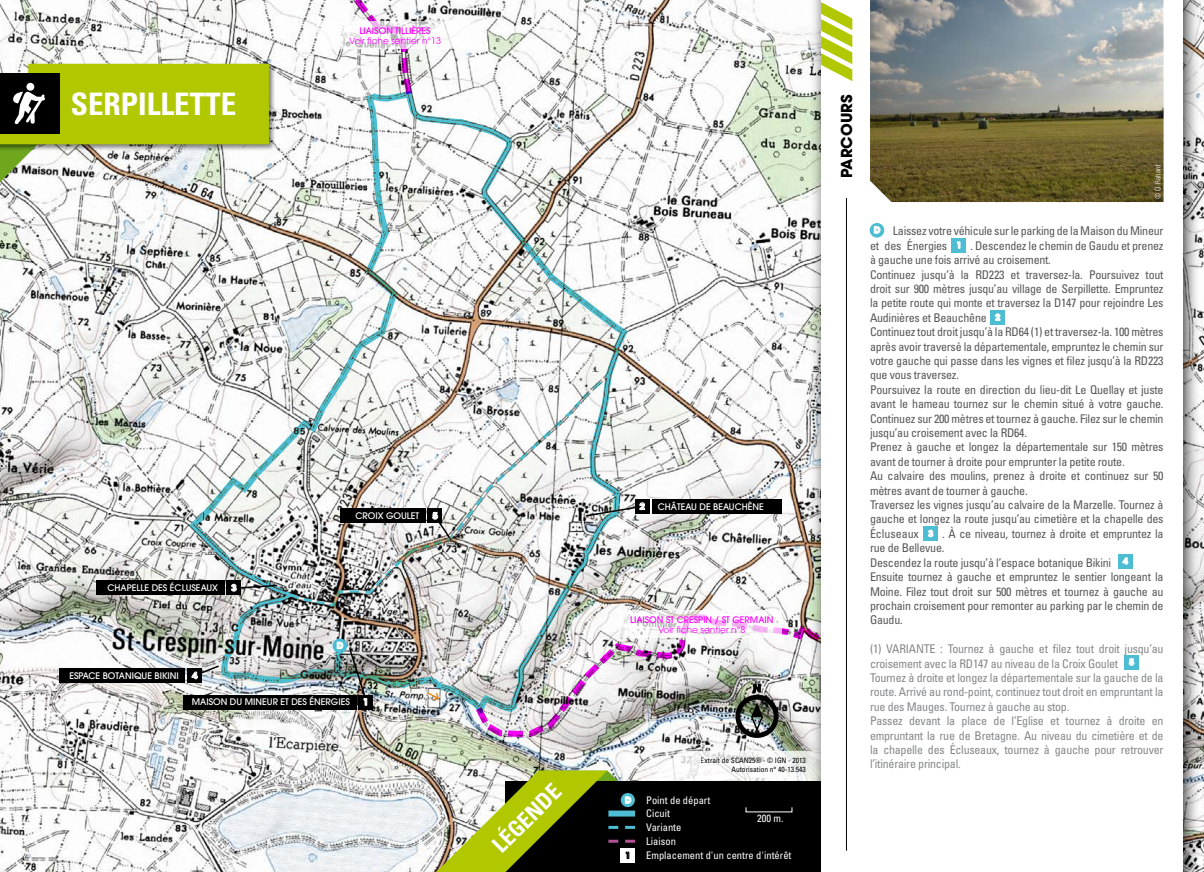
<style>
.page{position:relative;width:1204px;height:872px;background:#fff}
.page>*{position:absolute;margin:0;border:0;box-sizing:border-box;transform-origin:0 0}
.t1{font:700 condensed 30.9px "Univers LT";color:#fff}
.t2{font:700 condensed 22.5px "Univers LT";color:#fff}
.t3{font:700 15px "Avant Garde LT";color:#000}
.t4{font:condensed 12px/14.4px "Univers LT";letter-spacing:-.02em;color:#58585a}
.t5{font:condensed 12px/14.4px "Univers LT";letter-spacing:-.02em;color:#87888a}
.t6{font:condensed 10.5px/13.6px "Univers LT";color:#fff}
.t7{font:500 9px "Avant Garde LT";color:#fff}
.t8{font:500 9px "Avant Garde LT";color:#f0f}
.t9{font:9px "Avant Garde LT";color:#f0f}
.t10{font:700 9px "Avant Garde LT";color:#fff}
.t11{font:700 8.85px "Avant Garde LT";color:#fff}
.t12{font:700 8.7px "Avant Garde LT";color:#fff}
.t13{font:700 8.7px "Avant Garde LT";color:#000}
.t14{font:700 8.55px "Avant Garde LT";color:#fff}
.t15{font:condensed 7.5px/9px "Univers LT";color:#000;text-align:right}
.t16{font:300 condensed 7.5px "Univers LT";color:#fff}
</style>
<div class="page">
<img style="left:0;top:0;width:1203px;height:872px">
<svg style="left:187px;top:89px;width:442px;height:626px"></svg>
<svg style="left:288px;top:372px;width:323px;height:237px"></svg>
<div style="left:58px;top:668px;width:128px;height:16px;background:#000"></div>
<div style="left:650px;top:499px;width:132px;height:16px;background:#000"></div>
<div style="left:339px;top:508px;width:87px;height:17px;background:#000"></div>
<div style="left:95px;top:580px;width:130px;height:17px;background:#000"></div>
<div style="left:181px;top:694px;width:176px;height:17px;background:#000"></div>
<div style="left:187px;top:668px;width:15px;height:15px;background:#000"></div>
<svg style="left:192px;top:664px;width:28px;height:15px"></svg>
<div style="left:634px;top:499px;width:15px;height:15px;background:#000"></div>
<svg style="left:418px;top:376px;width:227px;height:176px"></svg>
<div style="left:226px;top:580px;width:15px;height:15px;background:#000"></div>
<div style="left:358px;top:695px;width:15px;height:14px;background:#000"></div>
<svg style="left:231px;top:584px;width:47px;height:7px"></svg>
<svg style="left:426px;top:692px;width:13px;height:8px"></svg>
<img style="left:474px;top:612px;width:335px;height:126px">
<svg style="left:347px;top:0;width:66px;height:96px"></svg>
<svg style="left:619px;top:610px;width:163px;height:28px"></svg>
<svg style="left:317px;top:21px;width:154px;height:28px"></svg>
<div style="left:735px;top:695px;width:43px;height:43px;border:5px solid #000;border-radius:50%"></div>
<svg style="left:750px;top:702px;width:13px;height:31px"></svg>
<svg style="left:752px;top:683px;width:9px;height:10px"></svg>
<svg style="left:410px;top:750px;width:399px;height:122px"></svg>
<div style="left:809px;top:0;width:390px;height:872px;background:#000;opacity:.75"></div>
<div style="left:821px;top:0;width:361px;height:872px;background:#fff"></div>
<svg style="left:821px;top:2px;width:31px;height:79px"></svg>
<div style="left:869px;top:223px;width:15px;height:14px;background:#4dbdd3;border-radius:50%"></div>
<svg style="left:873px;top:226px;width:7px;height:8px"></svg>
<svg style="left:332px;top:638px;width:15px;height:15px"></svg>
<img style="left:337px;top:641px;width:30px;height:64px">
<hr style="left:846px;top:198px;width:1px;height:652px;background:#000">
<div style="left:0;top:62px;width:276px;height:90px;background:#000;opacity:.5"></div>
<svg style="left:0;top:64px;width:269px;height:118px;background:#a8b744"></svg>
<img style="left:870px;top:0;width:293px;height:202px">
<div style="left:951px;top:238px;width:15px;height:15px;background:#4dbdd3"></div>
<svg style="left:956px;top:241px;width:4px;height:8px"></svg>
<div style="left:923px;top:526px;width:14px;height:15px;background:#4dbdd3"></div>
<svg style="left:928px;top:529px;width:5px;height:8px"></svg>
<div style="left:1117px;top:554px;width:15px;height:14px;background:#4dbdd3"></div>
<svg style="left:1122px;top:557px;width:6px;height:7px"></svg>
<div style="left:1123px;top:655px;width:15px;height:14px;background:#4dbdd3"></div>
<svg style="left:1128px;top:658px;width:6px;height:8px"></svg>
<div style="left:990px;top:310px;width:14px;height:15px;background:#4dbdd3"></div>
<svg style="left:995px;top:313px;width:5px;height:8px"></svg>
<h1 class="t1" style="left:71px;top:85px;width:167px">SERPILLETTE</h1>
<p class="t8" style="left:359px;top:25px;width:73px">LIAISON TILLIÈRES</p>
<p class="t9" style="left:349px;top:36px;width:94px">Voir fiche sentier n°13</p>
<p class="t7" style="left:355px;top:510px;width:65px">CROIX GOULET</p>
<p class="t10" style="left:432px;top:510px;width:7px">5</p>
<p class="t7" style="left:108px;top:582px;width:112px">CHAPELLE DES ÉCLUSEAUX</p>
<p class="t10" style="left:231px;top:582px;width:7px">3</p>
<p class="t7" style="left:69px;top:670px;width:111px">ESPACE BOTANIQUE BIKINI</p>
<p class="t10" style="left:192px;top:669px;width:7px">4</p>
<p class="t11" style="left:337px;top:639px;width:8px">D</p>
<p class="t7" style="left:192px;top:696px;width:160px">MAISON DU MINEUR ET DES ÉNERGIES</p>
<p class="t10" style="left:363px;top:696px;width:7px">1</p>
<h2 class="t2" style="left:486px;top:839px;width:88px;rotate:-45deg">LÉGENDE</h2>
<p class="t10" style="left:639px;top:500px;width:7px">2</p>
<p class="t7" style="left:657px;top:501px;width:107px">CHÂTEAU DE BEAUCHÊNE</p>
<p class="t8" style="left:630px;top:614px;width:145px">LIAISON ST CRESPIN / ST GERMAIN</p>
<p class="t9" style="left:658px;top:625px;width:89px">Voir fiche sentier n°8</p>
<p class="t15" style="left:700px;top:756px;width:106px">Extrait de SCAN25® - © IGN - 2013<br>Autorisation n° 40-13.543</p>
<p class="t12" style="left:625px;top:794px;width:8px">D</p>
<p class="t6" style="left:646px;top:793px;width:66px">Point de départ<br>Cicuit<br>Variante<br>Liaison</p>
<p class="t13" style="left:625px;top:849px;width:7px">1</p>
<p class="t6" style="left:646px;top:848px;width:147px">Emplacement d'un centre d'intérêt</p>
<p class="t6" style="left:757px;top:811px;width:28px">200 m.</p>
<p class="t3" style="left:836px;top:178px;width:85px;rotate:-90deg">PARCOURS</p>
<p class="t16" style="left:1153px;top:199px;width:36px;rotate:-90deg">© O. Rahard</p>
<p class="t11" style="left:873px;top:224px;width:8px">D</p>
<p class="t4" style="left:870px;top:224px;width:295px;text-indent:23px">Laissez votre véhicule sur le parking de la Maison du Mineur et des Énergies</p>
<p class="t4" style="left:870px;top:238px;width:295px;text-indent:101px">. Descendez le chemin de Gaudu et prenez à gauche une fois arrivé au croisement.<br>Continuez jusqu’à la RD223 et traversez-la. Poursuivez tout droit sur 900 mètres jusqu’au village de Serpillette. Empruntez la petite route qui monte et traversez la D147 pour rejoindre Les Audinières et Beauchêne<br>Continuez tout droit jusqu’à la RD64 (1) et traversez-la. 100 mètres après avoir traversé la départementale, empruntez le chemin sur votre gauche qui passe dans les vignes et filez jusqu’à la RD223 que vous traversez.<br>Poursuivez la route en direction du lieu-dit Le Quellay et juste avant le hameau tournez sur le chemin situé à votre gauche.<br>Continuez sur 200 mètres et tournez à gauche. Filez sur le chemin jusqu’au croisement avec la RD64.<br>Prenez à gauche et longez la départementale sur 150 mètres avant de tourner à droite pour emprunter la petite route.<br>Au calvaire des moulins, prenez à droite et continuez sur 50 mètres avant de tourner à gauche.<br>Traversez les vignes jusqu’au calvaire de la Marzelle. Tournez à gauche et longez la route jusqu’au cimetière et la chapelle des Écluseaux</p>
<p class="t14" style="left:956px;top:240px;width:7px">1</p>
<p class="t14" style="left:995px;top:312px;width:7px">2</p>
<p class="t4" style="left:870px;top:526px;width:295px;text-indent:72px">. À ce niveau, tournez à droite et empruntez la rue de Bellevue.<br>Descendez la route jusqu’à l’espace botanique Bikini<br>Ensuite tournez à gauche et empruntez le sentier longeant la Moine. Filez tout droit sur 500 mètres et tournez à gauche au prochain croisement pour remonter au parking par le chemin de Gaudu.</p>
<p class="t5" style="left:870px;top:641px;width:295px">(1) VARIANTE : Tournez à gauche et filez tout droit jusqu’au croisement avec la RD147 au niveau de la Croix Goulet<br>Tournez à droite et longez la départementale sur la gauche de la route. Arrivé au rond-point, continuez tout droit en empruntant la rue des Mauges. Tournez à gauche au stop.<br>Passez devant la place de l’Eglise et tournez à droite en empruntant la rue de Bretagne. Au niveau du cimetière et de la chapelle des Écluseaux, tournez à gauche pour retrouver l’itinéraire principal.</p>
<p class="t14" style="left:928px;top:528px;width:7px">3</p>
<p class="t14" style="left:1122px;top:555px;width:7px">4</p>
<p class="t14" style="left:1128px;top:656px;width:7px">5</p>
</div>
